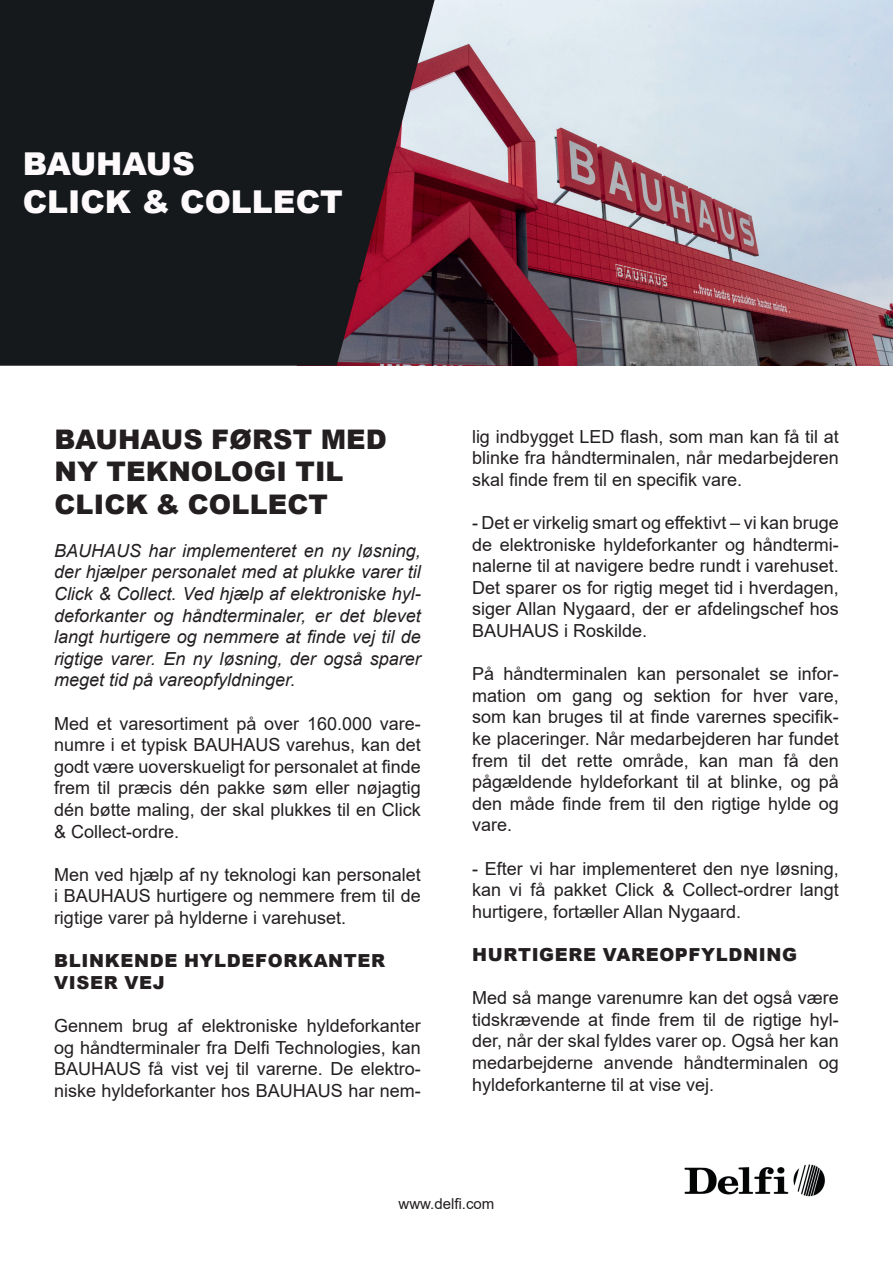
<style>
.page{position:relative;width:893px;height:1263px;background:#fff}
.page>*{position:absolute;margin:0;border:0;box-sizing:border-box;transform-origin:0 0}
.t1{font:900 31.5px/37.8px "Arial";color:#fefafc}
.t2{font:900 27px/32.4px "Arial";letter-spacing:.005em;color:#231f20}
.t3{font:18px/21.6px "Arial";color:#231f20;text-align:justify}
.t4{font:italic 18px/21.6px "Arial";color:#231f20;text-align:justify}
.t5{font:900 18px/21.6px "Arial";letter-spacing:.035em;color:#231f20}
.t6{font:15px "Arial";color:#231f20}
</style>
<div class="page">
<img style="left:684px;top:1164px;width:141px;height:33px">
<img style="left:435px;top:0;width:458px;height:366px">
<svg style="left:0;top:0;width:435px;height:366px;background:#221e23"></svg>
<h1 class="t1" style="left:23px;top:145px;width:322px">BAUHAUS<br>CLICK &amp; COLLECT</h1>
<h2 class="t2" style="left:54px;top:423px;width:334px">BAUHAUS FØRST MED<br>NY TEKNOLOGI TIL<br>CLICK &amp; COLLECT</h2>
<p class="t4" style="left:54px;top:541px;width:368px">BAUHAUS har implementeret en ny løsning, der hjælper personalet med at plukke varer til Click &amp; Collect. Ved hjælp af elektroniske hyl&shy;deforkanter og håndterminaler, er det blevet langt hurtigere og nemmere at finde vej til de rigtige varer. En ny løsning, der også sparer meget tid på vareopfyldninger.</p>
<p class="t3" style="left:54px;top:714px;width:368px">Med et varesortiment på over 160.000 vare&shy;numre i et typisk BAUHAUS varehus, kan det godt være uoverskueligt for personalet at finde frem til præcis dén pakke søm eller nøjagtig dén bøtte maling, der skal plukkes til en Click &amp; Collect-ordre.</p>
<p class="t3" style="left:54px;top:865px;width:368px">Men ved hjælp af ny teknologi kan personalet i BAUHAUS hurtigere og nemmere frem til de rigtige varer på hylderne i varehuset.</p>
<p class="t5" style="left:54px;top:950px;width:332px">BLINKENDE HYLDEFORKANTER<br>VISER VEJ</p>
<p class="t3" style="left:54px;top:1016px;width:368px">Gennem brug af elektroniske hyldeforkanter og håndterminaler fra Delfi Technologies, kan BAUHAUS få vist vej til varerne. De elektro&shy;niske hyldeforkanter hos BAUHAUS har nem-</p>
<p class="t3" style="left:472px;top:425px;width:368px">lig indbygget LED flash, som man kan få til at blinke fra håndterminalen, når medarbejderen skal finde frem til en specifik vare.</p>
<p class="t3" style="left:472px;top:512px;width:368px">- Det er virkelig smart og effektivt – vi kan bruge de elektroniske hyldeforkanter og håndtermi&shy;nalerne til at navigere bedre rundt i varehuset.<br>Det sparer os for rigtig meget tid i hverdagen, siger Allan Nygaard, der er afdelingschef hos BAUHAUS i Roskilde.</p>
<p class="t3" style="left:472px;top:665px;width:368px">På håndterminalen kan personalet se infor&shy;mation om gang og sektion for hver vare, som kan bruges til at finde varernes specifik&shy;ke placeringer. Når medarbejderen har fundet frem til det rette område, kan man få den pågældende hyldeforkant til at blinke, og på den måde finde frem til den rigtige hylde og vare.</p>
<p class="t3" style="left:472px;top:859px;width:368px">- Efter vi har implementeret den nye løsning, kan vi få pakket Click &amp; Collect-ordrer langt hurtigere, fortæller Allan Nygaard.</p>
<p class="t5" style="left:472px;top:944px;width:326px">HURTIGERE VAREOPFYLDNING</p>
<p class="t3" style="left:472px;top:989px;width:368px">Med så mange varenumre kan det også være tidskrævende at finde frem til de rigtige hyl&shy;der, når der skal fyldes varer op. Også her kan medarbejderne anvende håndterminalen og hyldeforkanterne til at vise vej.</p>
<p class="t6" style="left:399px;top:1193px;width:97px">www.delfi.com</p>
</div>
